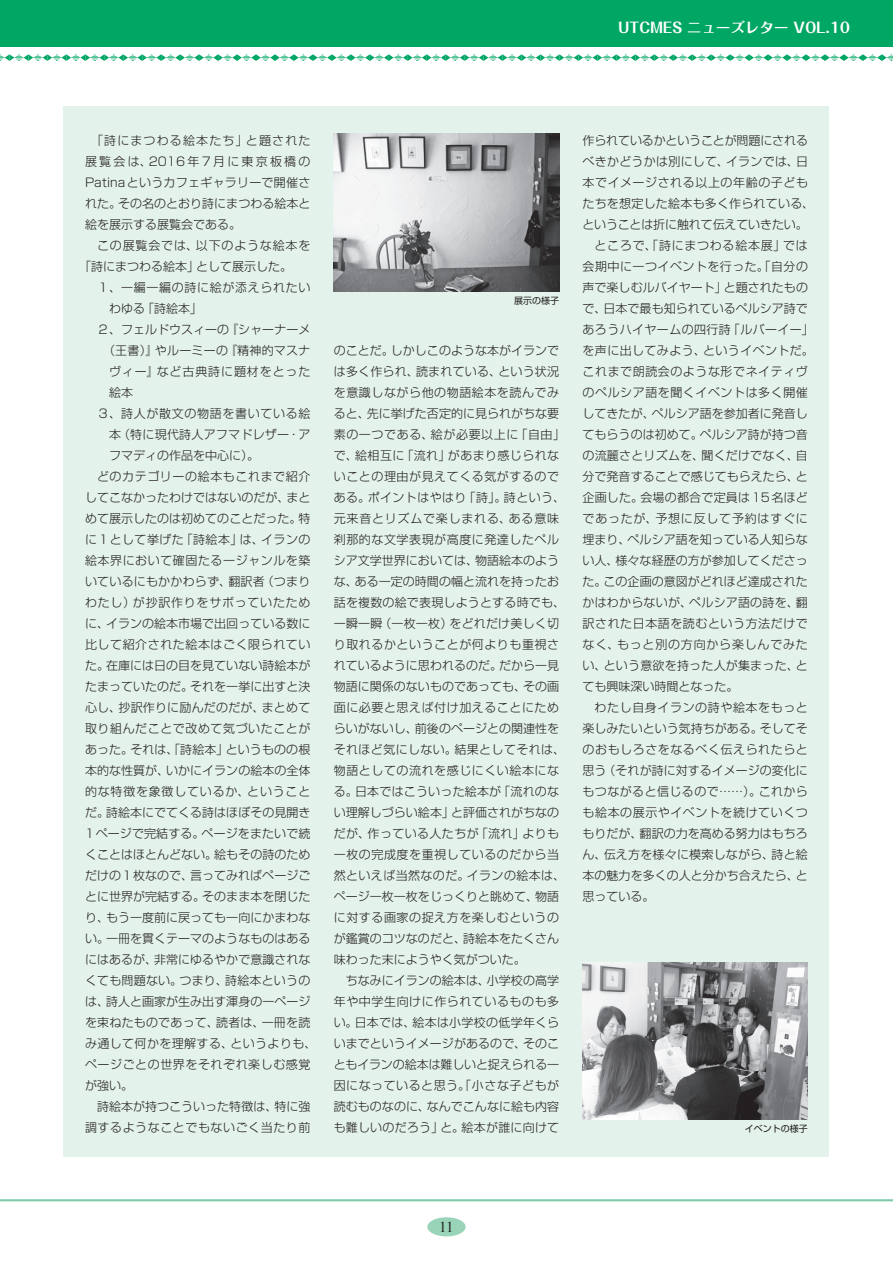
<style>
.page{position:relative;width:893px;height:1263px;background:#fff}
.page>*{position:absolute;margin:0;border:0;box-sizing:border-box;transform-origin:0 0}
.t1{font:15px "Times New Roman";color:#231f20}
.t2{font:700 14.25px "Folk Pro";letter-spacing:.015em;color:#fff}
.t3{font:300 12px/21px "Shin Go Pro";letter-spacing:.015em;color:#231f20;text-align:justify}
.t4{font:300 12px "Shin Go Pro";letter-spacing:.045em;color:#231f20}
.t5{font:300 12px "Shin Go Pro";letter-spacing:.035em;color:#231f20}
.t6{font:300 12px "Shin Go Pro";letter-spacing:.065em;color:#231f20}
.t7{font:300 12px "Shin Go Pro";letter-spacing:-.01em;color:#231f20}
.t8{font:300 12px "Shin Go Pro";letter-spacing:.06em;color:#231f20}
.t9{font:300 12px/21px "Shin Go Pro";letter-spacing:.07em;color:#231f20}
.t10{font:300 12px "Shin Go Pro";letter-spacing:.055em;color:#231f20}
.t11{font:300 12px "Shin Go Pro";letter-spacing:.05em;color:#231f20}
.t12{font:300 12px "Shin Go Pro";letter-spacing:.04em;color:#231f20}
.t13{font:300 12px "Shin Go Pro";letter-spacing:.075em;color:#231f20}
.t14{font:9px "Shin Go Pro";color:#231f20}
</style>
<div class="page">
<div style="left:427px;top:1217px;width:39px;height:19px;background:#99d3b8;border-radius:50%"></div>
<hr style="left:0;top:1199px;width:893px;height:2px;background:#7ecaa8">
<svg style="left:0;top:54px;width:893px;height:7px"></svg>
<div style="left:0;top:0;width:893px;height:47px;background:#00a664"></div>
<div style="left:64px;top:106px;width:765px;height:1051px;background:#e3f2ea"></div>
<img style="left:334px;top:134px;width:225px;height:157px">
<img style="left:583px;top:962px;width:225px;height:158px">
<p class="t2" style="left:618px;top:15px;width:233px">UTCMES ニューズレター VOL.10</p>
<p class="t3" style="left:85px;top:128px;width:227px;text-indent:6px">「詩にまつわる絵本たち」と題された展覧会は、2016年7月に東京板橋のPatinaというカフェギャラリーで開催された。その名のとおり詩にまつわる絵本と絵を展示する展覧会である。</p>
<p class="t9" style="left:79px;top:233px;width:233px;text-indent:18px">この展覧会では、以下のような絵本を「詩にまつわる絵本」として展示した。</p>
<p class="t10" style="left:97px;top:277px;width:215px">１、一編一編の詩に絵が添えられたい</p>
<p class="t3" style="left:109px;top:296px;width:94px">わゆる「詩絵本」</p>
<p class="t3" style="left:97px;top:317px;width:215px">２、フェルドウスィーの『シャーナーメ</p>
<p class="t3" style="left:103px;top:338px;width:209px">（王書）』やルーミーの『精神的マスナ</p>
<p class="t13" style="left:109px;top:361px;width:203px">ヴィー』など古典詩に題材をとった</p>
<p class="t3" style="left:109px;top:380px;width:25px">絵本</p>
<p class="t10" style="left:97px;top:403px;width:215px">３、詩人が散文の物語を書いている絵</p>
<p class="t3" style="left:109px;top:422px;width:203px">本（特に現代詩人アフマドレザー・ア</p>
<p class="t3" style="left:109px;top:443px;width:151px">フマディの作品を中心に）。</p>
<p class="t11" style="left:97px;top:466px;width:215px">どのカテゴリーの絵本もこれまで紹介</p>
<p class="t3" style="left:85px;top:485px;width:227px">してこなかったわけではないのだが、まと</p>
<p class="t3" style="left:85px;top:506px;width:227px">めて展示したのは初めてのことだった。特</p>
<p class="t5" style="left:85px;top:529px;width:227px">に１として挙げた「詩絵本」は、イランの</p>
<p class="t4" style="left:85px;top:550px;width:227px">絵本界において確固たる一ジャンルを築</p>
<p class="t3" style="left:85px;top:569px;width:227px">いているにもかかわらず、翻訳者（つまり</p>
<p class="t8" style="left:85px;top:592px;width:227px">わたし）が抄訳作りをサボっていたため</p>
<p class="t3" style="left:85px;top:611px;width:227px">に、イランの絵本市場で出回っている数に</p>
<p class="t4" style="left:85px;top:634px;width:227px">比して紹介された絵本はごく限られてい</p>
<p class="t3" style="left:85px;top:653px;width:227px">た。在庫には日の目を見ていない詩絵本が</p>
<p class="t3" style="left:85px;top:674px;width:227px">たまっていたのだ。それを一挙に出すと決</p>
<p class="t3" style="left:85px;top:695px;width:227px">心し、抄訳作りに励んだのだが、まとめて</p>
<p class="t4" style="left:85px;top:718px;width:227px">取り組んだことで改めて気づいたことが</p>
<p class="t3" style="left:85px;top:737px;width:227px">あった。それは、「詩絵本」というものの根</p>
<p class="t3" style="left:85px;top:758px;width:227px">本的な性質が、いかにイランの絵本の全体</p>
<p class="t6" style="left:85px;top:781px;width:227px">的な特徴を象徴しているか、ということ</p>
<p class="t3" style="left:85px;top:800px;width:227px">だ。詩絵本にでてくる詩はほぼその見開き</p>
<p class="t3" style="left:85px;top:821px;width:227px">1ページで完結する。ページをまたいで続</p>
<p class="t3" style="left:85px;top:842px;width:227px">くことはほとんどない。絵もその詩のため</p>
<p class="t3" style="left:85px;top:863px;width:227px">だけの1枚なので、言ってみればページご</p>
<p class="t3" style="left:85px;top:884px;width:227px">とに世界が完結する。そのまま本を閉じた</p>
<p class="t3" style="left:85px;top:905px;width:227px">り、もう一度前に戻っても一向にかまわな</p>
<p class="t3" style="left:85px;top:926px;width:227px">い。一冊を貫くテーマのようなものはある</p>
<p class="t3" style="left:85px;top:947px;width:227px">にはあるが、非常にゆるやかで意識されな</p>
<p class="t3" style="left:85px;top:968px;width:227px">くても問題ない。つまり、詩絵本というの</p>
<p class="t3" style="left:85px;top:989px;width:227px">は、詩人と画家が生み出す渾身の一ページ</p>
<p class="t3" style="left:85px;top:1010px;width:227px">を束ねたものであって、読者は、一冊を読</p>
<p class="t5" style="left:85px;top:1033px;width:233px">み通して何かを理解する、というよりも、</p>
<p class="t4" style="left:85px;top:1054px;width:227px">ページごとの世界をそれぞれ楽しむ感覚</p>
<p class="t3" style="left:85px;top:1073px;width:49px">が強い。</p>
<p class="t3" style="left:97px;top:1094px;width:215px">詩絵本が持つこういった特徴は、特に強</p>
<p class="t4" style="left:85px;top:1117px;width:227px">調するようなことでもないごく当たり前</p>
<p class="t14" style="left:514px;top:293px;width:46px">展示の様子</p>
<p class="t3" style="left:334px;top:338px;width:233px;text-align:left">のことだ。しかしこのような本がイランでは多く作られ、読まれている、という状況を意識しながら他の物語絵本を読んでみると、先に挙げた否定的に見られがちな要素の一つである、絵が必要以上に「自由」で、絵相互に「流れ」があまり感じられないことの理由が見えてくる気がするのである。ポイントはやはり「詩」。詩という、元来音とリズムで楽しまれる、ある意味刹那的な文学表現が高度に発達したペルシア文学世界においては、物語絵本のような、ある一定の時間の幅と流れを持ったお話を複数の絵で表現しようとする時でも、一瞬一瞬（一枚一枚）をどれだけ美しく切り取れるかということが何よりも重視されているように思われるのだ。だから一見物語に関係のないものであっても、その画面に必要と思えば付け加えることにためらいがないし、前後のページとの関連性をそれほど気にしない。結果としてそれは、物語としての流れを感じにくい絵本になる。日本ではこういった絵本が「流れのない理解しづらい絵本」と評価されがちなのだが、作っている人たちが「流れ」よりも一枚の完成度を重視しているのだから当然といえば当然なのだ。イランの絵本は、ページ一枚一枚をじっくりと眺めて、物語に対する画家の捉え方を楽しむというのが鑑賞のコツなのだと、詩絵本をたくさん味わった末にようやく気がついた。</p>
<p class="t3" style="left:334px;top:968px;width:227px;text-indent:12px">ちなみにイランの絵本は、小学校の高学年や中学生向けに作られているものも多い。日本では、絵本は小学校の低学年くらいまでというイメージがあるので、そのこともイランの絵本は難しいと捉えられる一因になっていると思う。「小さな子どもが読むものなのに、なんでこんなに絵も内容も難しいのだろう」と。絵本が誰に向けて</p>
<p class="t7" style="left:582px;top:130px;width:227px">作られているかということが問題にされる</p>
<p class="t3" style="left:582px;top:149px;width:227px">べきかどうかは別にして、イランでは、日</p>
<p class="t4" style="left:582px;top:172px;width:227px">本でイメージされる以上の年齢の子ども</p>
<p class="t3" style="left:582px;top:191px;width:233px">たちを想定した絵本も多く作られている、</p>
<p class="t7" style="left:582px;top:214px;width:227px">ということは折に触れて伝えていきたい。</p>
<p class="t8" style="left:595px;top:235px;width:215px">ところで、「詩にまつわる絵本展」では</p>
<p class="t12" style="left:583px;top:256px;width:227px">会期中に一つイベントを行った。「自分の</p>
<p class="t3" style="left:583px;top:275px;width:227px">声で楽しむルバイヤート」と題されたもの</p>
<p class="t3" style="left:583px;top:296px;width:227px">で、日本で最も知られているペルシア詩で</p>
<p class="t5" style="left:583px;top:319px;width:233px">あろうハイヤームの四行詩「ルバーイー」</p>
<p class="t5" style="left:583px;top:340px;width:233px">を声に出してみよう、というイベントだ。</p>
<p class="t4" style="left:583px;top:361px;width:227px">これまで朗読会のような形でネイティヴ</p>
<p class="t4" style="left:583px;top:382px;width:227px">のペルシア語を聞くイベントは多く開催</p>
<p class="t3" style="left:583px;top:401px;width:227px">してきたが、ペルシア語を参加者に発音し</p>
<p class="t3" style="left:583px;top:422px;width:227px">てもらうのは初めて。ペルシア詩が持つ音</p>
<p class="t3" style="left:583px;top:443px;width:227px">の流麗さとリズムを、聞くだけでなく、自</p>
<p class="t3" style="left:583px;top:464px;width:227px">分で発音することで感じてもらえたら、と</p>
<p class="t3" style="left:583px;top:485px;width:227px">企画した。会場の都合で定員は15名ほど</p>
<p class="t6" style="left:583px;top:508px;width:227px">であったが、予想に反して予約はすぐに</p>
<p class="t3" style="left:583px;top:527px;width:227px">埋まり、ペルシア語を知っている人知らな</p>
<p class="t3" style="left:583px;top:548px;width:227px">い人、様々な経歴の方が参加してくださっ</p>
<p class="t3" style="left:583px;top:569px;width:227px">た。この企画の意図がどれほど達成された</p>
<p class="t3" style="left:583px;top:590px;width:227px">かはわからないが、ペルシア語の詩を、翻</p>
<p class="t4" style="left:583px;top:613px;width:227px">訳された日本語を読むという方法だけで</p>
<p class="t6" style="left:583px;top:634px;width:227px">なく、もっと別の方向から楽しんでみた</p>
<p class="t3" style="left:583px;top:653px;width:227px">い、という意欲を持った人が集まった、と</p>
<p class="t3" style="left:583px;top:674px;width:157px">ても興味深い時間となった。</p>
<p class="t11" style="left:595px;top:697px;width:215px">わたし自身イランの詩や絵本をもっと</p>
<p class="t3" style="left:583px;top:716px;width:227px">楽しみたいという気持ちがある。そしてそ</p>
<p class="t4" style="left:583px;top:739px;width:227px">のおもしろさをなるべく伝えられたらと</p>
<p class="t3" style="left:583px;top:758px;width:227px">思う（それが詩に対するイメージの変化に</p>
<p class="t5" style="left:583px;top:781px;width:227px">もつながると信じるので……）。これから</p>
<p class="t4" style="left:583px;top:802px;width:227px">も絵本の展示やイベントを続けていくつ</p>
<p class="t3" style="left:583px;top:821px;width:227px">もりだが、翻訳の力を高める努力はもちろ</p>
<p class="t3" style="left:583px;top:842px;width:227px">ん、伝え方を様々に模索しながら、詩と絵</p>
<p class="t3" style="left:583px;top:863px;width:227px">本の魅力を多くの人と分かち合えたら、と</p>
<p class="t3" style="left:583px;top:884px;width:73px">思っている。</p>
<p class="t14" style="left:745px;top:1121px;width:64px">イベントの様子</p>
<p class="t1" style="left:439px;top:1217px;width:16px">11</p>
</div>
